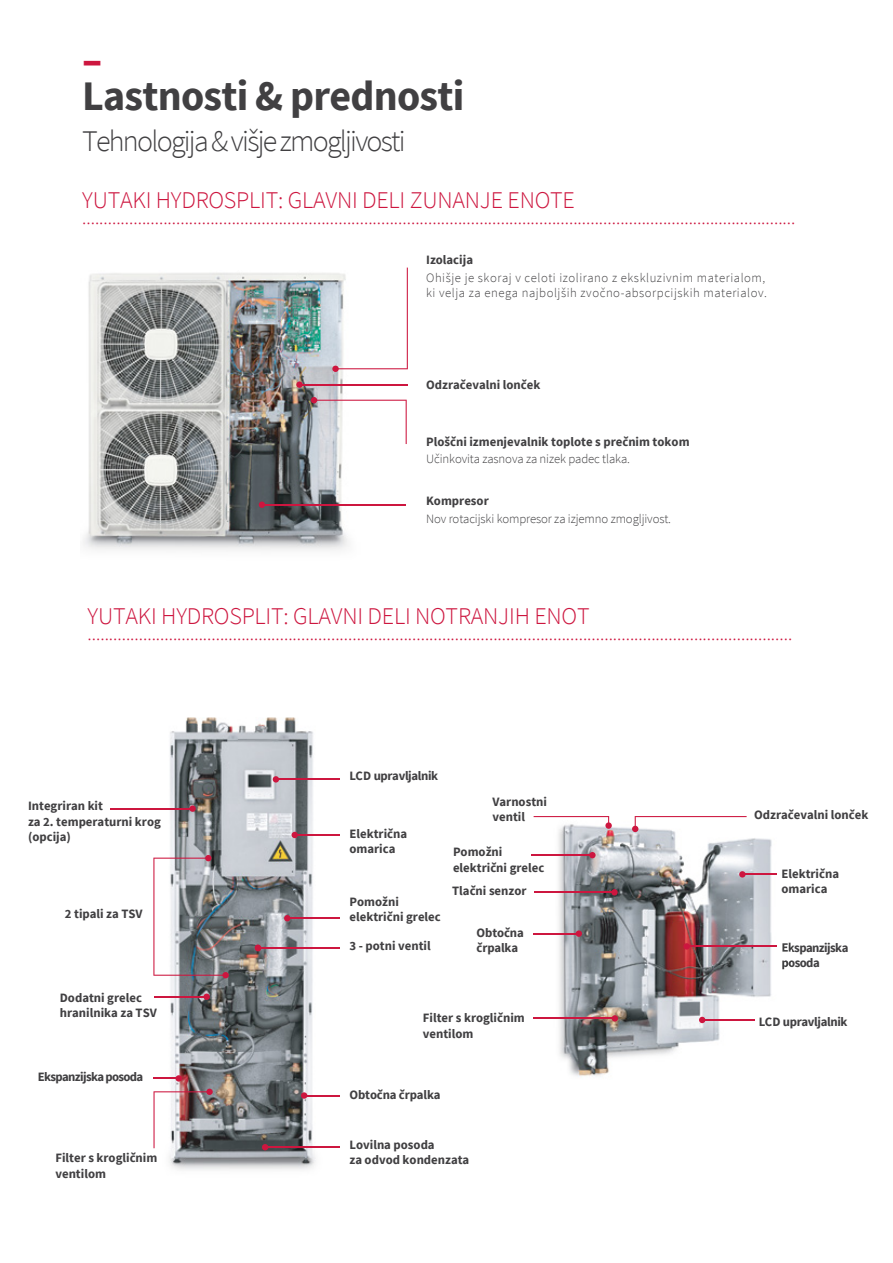
<style>
.page{position:relative;width:893px;height:1263px;background:#fff}
.page>*{position:absolute;margin:0;border:0;box-sizing:border-box;transform-origin:0 0}
.t1{font:700 42px "Source Sans Pro";letter-spacing:-.02em;color:#414042}
.t2{font:700 42px "Source Sans Pro";color:#cd163f}
.t3{font:300 30px "Source Sans Pro";letter-spacing:-.06em;color:#414042}
.t4{font:300 24px "Source Sans Pro";letter-spacing:-.01em;color:#cd163f}
.t5{font:300 19.5px "Source Sans Pro";color:#cd163f}
.t6{font:700 12.75px/15.3px "Source Sans Pro";color:#414042}
.t7{font:300 12.75px/15.3px "Source Sans Pro";letter-spacing:.04em;color:#414042}
.t8{font:300 12.75px "Source Sans Pro";letter-spacing:-.01em;color:#414042}
.t9{font:700 12.75px "Source Sans Pro";letter-spacing:-.025em;color:#414042}
.t10{font:700 12.75px/15.3px "Source Sans Pro";letter-spacing:-.045em;color:#414042}
.t11{font:700 12.75px "Source Sans Pro";letter-spacing:-.05em;color:#414042}
</style>
<div class="page">
<img style="left:83px;top:272px;width:278px;height:278px">
<hr style="left:262px;top:504px;width:144px;height:1px;background:#cd163f">
<div style="left:259px;top:501px;width:6px;height:7px;background:#cd163f;border-radius:50%"></div>
<img style="left:553px;top:816px;width:231px;height:261px">
<svg style="left:782px;top:942px;width:9px;height:27px"></svg>
<hr style="left:742px;top:874px;width:35px;height:1px;background:#cd163f">
<div style="left:739px;top:871px;width:7px;height:6px;background:#cd163f;border-radius:50%"></div>
<hr style="left:687px;top:946px;width:90px;height:1px;background:#cd163f">
<div style="left:683px;top:943px;width:7px;height:6px;background:#cd163f;border-radius:50%"></div>
<svg style="left:632px;top:816px;width:115px;height:16px"></svg>
<svg style="left:534px;top:816px;width:75px;height:9px"></svg>
<div style="left:605px;top:822px;width:7px;height:7px;background:#cd163f;border-radius:50%"></div>
<hr style="left:534px;top:1018px;width:81px;height:1px;background:#cd163f">
<svg style="left:612px;top:1015px;width:6px;height:6px"></svg>
<hr style="left:534px;top:933px;width:45px;height:1px;background:#cd163f">
<div style="left:576px;top:930px;width:6px;height:7px;background:#cd163f;border-radius:50%"></div>
<hr style="left:534px;top:892px;width:80px;height:1px;background:#cd163f">
<div style="left:611px;top:889px;width:7px;height:6px;background:#cd163f;border-radius:50%"></div>
<hr style="left:531px;top:855px;width:61px;height:1px;background:#cd163f">
<div style="left:589px;top:852px;width:7px;height:6px;background:#cd163f;border-radius:50%"></div>
<img style="left:161px;top:717px;width:179px;height:453px">
<hr style="left:258px;top:948px;width:82px;height:1px;background:#cd163f">
<hr style="left:258px;top:947px;width:82px;height:1px;background:#cd163f">
<div style="left:255px;top:944px;width:6px;height:7px;background:#cd163f;border-radius:50%"></div>
<hr style="left:295px;top:834px;width:45px;height:1px;background:#cd163f">
<svg style="left:292px;top:832px;width:6px;height:6px"></svg>
<hr style="left:110px;top:808px;width:83px;height:1px;background:#cd163f">
<div style="left:189px;top:805px;width:7px;height:7px;background:#cd163f;border-radius:50%"></div>
<hr style="left:154px;top:996px;width:53px;height:1px;background:#cd163f">
<div style="left:203px;top:993px;width:7px;height:7px;background:#cd163f;border-radius:50%"></div>
<svg style="left:153px;top:1075px;width:29px;height:6px"></svg>
<svg style="left:153px;top:858px;width:73px;height:118px"></svg>
<div style="left:222px;top:972px;width:7px;height:6px;background:#cd163f;border-radius:50%"></div>
<div style="left:205px;top:855px;width:7px;height:6px;background:#cd163f;border-radius:50%"></div>
<hr style="left:276px;top:779px;width:64px;height:1px;background:#cd163f">
<svg style="left:273px;top:776px;width:6px;height:6px"></svg>
<hr style="left:702px;top:1019px;width:53px;height:1px;background:#cd163f">
<svg style="left:699px;top:1017px;width:6px;height:6px"></svg>
<hr style="left:287px;top:918px;width:53px;height:1px;background:#cd163f">
<svg style="left:284px;top:915px;width:6px;height:6px"></svg>
<hr style="left:265px;top:1147px;width:75px;height:1px;background:#cd163f">
<svg style="left:262px;top:1144px;width:6px;height:6px"></svg>
<hr style="left:304px;top:1095px;width:36px;height:1px;background:#cd163f">
<div style="left:301px;top:1092px;width:6px;height:7px;background:#cd163f;border-radius:50%"></div>
<svg style="left:311px;top:397px;width:96px;height:47px"></svg>
<svg style="left:336px;top:268px;width:72px;height:101px"></svg>
<div style="left:332px;top:366px;width:7px;height:6px;background:#cd163f;border-radius:50%"></div>
<hr style="left:299px;top:384px;width:109px;height:1px;background:#cd163f">
<div style="left:296px;top:381px;width:7px;height:7px;background:#cd163f;border-radius:50%"></div>
<svg style="left:153px;top:1091px;width:57px;height:57px"></svg>
<div style="left:206px;top:1089px;width:7px;height:6px;background:#cd163f;border-radius:50%"></div>
<h1 class="t2" style="left:82px;top:32px;width:22px">–</h1>
<h1 class="t1" style="left:82px;top:68px;width:384px">Lastnosti &amp; prednosti</h1>
<h2 class="t3" style="left:82px;top:123px;width:325px">Tehnologija &amp; višje zmogljivosti</h2>
<h3 class="t4" style="left:82px;top:186px;width:494px">YUTAKI HYDROSPLIT: GLAVNI DELI ZUNANJE ENOTE</h3>
<h3 class="t5" style="left:82px;top:206px;width:715px">.......................................................................................................................................................................</h3>
<p class="t6" style="left:426px;top:252px;width:48px">Izolacija</p>
<p class="t7" style="left:426px;top:270px;width:342px">Ohišje je skoraj v celoti izolirano z ekskluzivnim materialom, ki velja za enega najboljših zvočno-absorpcijskih materialov.</p>
<p class="t6" style="left:426px;top:376px;width:116px">Odzračevalni lonček</p>
<p class="t6" style="left:426px;top:434px;width:265px">Ploščni izmenjevalnik toplote s prečnim tokom</p>
<p class="t8" style="left:426px;top:451px;width:205px">Učinkovita zasnova za nizek padec tlaka.</p>
<p class="t6" style="left:426px;top:493px;width:64px">Kompresor</p>
<p class="t8" style="left:426px;top:511px;width:246px">Nov rotacijski kompresor za izjemno zmogljivost.</p>
<h3 class="t4" style="left:88px;top:602px;width:503px">YUTAKI HYDROSPLIT: GLAVNI DELI NOTRANJIH ENOT</h3>
<h3 class="t5" style="left:88px;top:622px;width:706px">.....................................................................................................................................................................</h3>
<p class="t6" style="left:28px;top:798px;width:134px">Integriran kit<br>za 2. temperaturni krog (opcija)</p>
<p class="t6" style="left:65px;top:906px;width:79px">2 tipali za TSV</p>
<p class="t6" style="left:60px;top:990px;width:99px">Dodatni grelec hranilnika za TSV</p>
<p class="t11" style="left:38px;top:1068px;width:107px">Ekspanzijska posoda</p>
<p class="t6" style="left:55px;top:1150px;width:103px">Filter s krogličnim ventilom</p>
<p class="t9" style="left:349px;top:767px;width:90px">LCD upravljalnik</p>
<p class="t6" style="left:349px;top:826px;width:59px">Električna omarica</p>
<p class="t6" style="left:349px;top:894px;width:93px">Pomožni električni grelec</p>
<p class="t6" style="left:349px;top:938px;width:83px">3 - potni ventil</p>
<p class="t6" style="left:492px;top:794px;width:56px">Varnostni ventil</p>
<p class="t6" style="left:453px;top:844px;width:93px">Pomožni električni grelec</p>
<p class="t6" style="left:452px;top:883px;width:76px">Tlačni senzor</p>
<p class="t6" style="left:477px;top:925px;width:49px">Obtočna črpalka</p>
<p class="t6" style="left:423px;top:1010px;width:103px">Filter s krogličnim ventilom</p>
<p class="t6" style="left:349px;top:1087px;width:93px">Obtočna črpalka</p>
<p class="t6" style="left:349px;top:1137px;width:121px">Lovilna posoda<br>za odvod kondenzata</p>
<p class="t6" style="left:754px;top:807px;width:116px">Odzračevalni lonček</p>
<p class="t6" style="left:781px;top:865px;width:59px">Električna omarica</p>
<p class="t10" style="left:781px;top:939px;width:68px">Ekspanzijska posoda</p>
<p class="t9" style="left:759px;top:1013px;width:90px">LCD upravljalnik</p>
</div>
